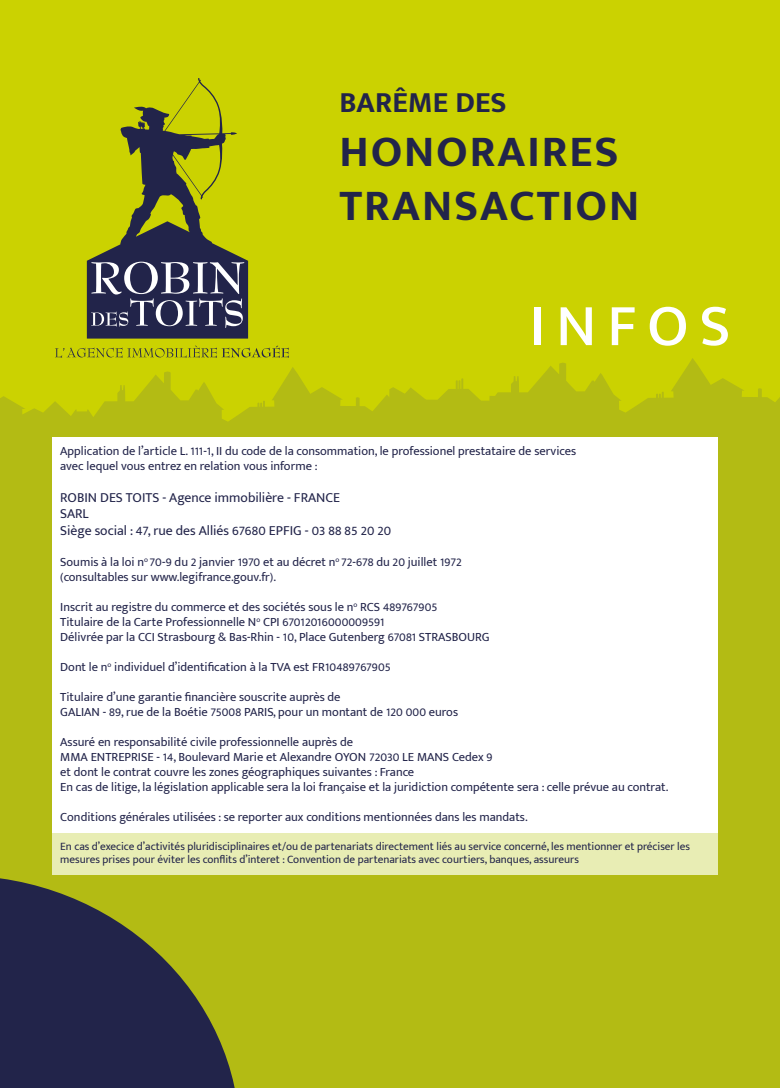
<style>
.page{position:relative;width:780px;height:1088px;background:#fff}
.page>*{position:absolute;margin:0;border:0;box-sizing:border-box;transform-origin:0 0}
.t1{font:500 60px "Mukta Mahee";letter-spacing:.18em;color:#fff}
.t2{font:700 45px/54px "Mukta Mahee";letter-spacing:.04em;color:#22244a}
.t3{font:700 30px "Mukta Mahee";color:#22244a}
.t4{font:13.75px "Mukta Mahee";color:#22244a}
.t5{font:12.5px "Mukta Mahee";color:#22244a}
.t6{font:11.25px/13.5px "Mukta Mahee";color:#22244a}
</style>
<div class="page">
<div style="left:0;top:0;width:780px;height:1087px;background:#cbd201"></div>
<svg style="left:496px;top:358px;width:284px;height:85px;fill:#b3bb14"></svg>
<svg style="left:0;top:367px;width:496px;height:76px;fill:#b3bb14"></svg>
<div style="left:0;top:443px;width:780px;height:645px;background:#b3bb14"></div>
<div style="left:52px;top:438px;width:665px;height:437px;background:#fff"></div>
<div style="left:52px;top:833px;width:665px;height:42px;background:#e8edb4"></div>
<svg style="left:55px;top:346px;width:234px;height:12px"></svg>
<svg style="left:87px;top:78px;width:161px;height:261px"></svg>
<svg style="left:91px;top:262px;width:153px;height:66px;background:#575875"></svg>
<svg style="left:0;top:878px;width:235px;height:210px;fill:#22244a"></svg>
<h3 class="t3" style="left:339px;top:84px;width:168px">BARÊME DES</h3>
<h2 class="t2" style="left:339px;top:123px;width:301px">HONORAIRES<br>TRANSACTION</h2>
<p class="t1" style="left:529px;top:289px;width:202px">INFOS</p>
<p class="t5" style="left:60px;top:443px;width:517px">Application de l’article L. 111-1, II du code de la consommation, le professionel prestataire de services</p>
<p class="t5" style="left:60px;top:458px;width:259px">avec lequel vous entrez en relation vous informe :</p>
<p class="t4" style="left:60px;top:489px;width:281px">ROBIN DES TOITS - Agence immobilière - FRANCE</p>
<p class="t4" style="left:60px;top:505px;width:30px">SARL</p>
<p class="t4" style="left:60px;top:522px;width:332px">Siège social : 47, rue des Alliés 67680 EPFIG - 03 88 85 20 20</p>
<p class="t5" style="left:60px;top:554px;width:403px">Soumis à la loi n<sup>o</sup> 70-9 du 2 janvier 1970 et au décret n<sup>o</sup> 72-678 du 20 juillet 1972</p>
<p class="t5" style="left:60px;top:569px;width:217px">(consultables sur www.legifrance.gouv.fr).</p>
<p class="t5" style="left:60px;top:599px;width:378px">Inscrit au registre du commerce et des sociétés sous le n<sup>o</sup> RCS 489767905</p>
<p class="t5" style="left:60px;top:614px;width:325px">Titulaire de la Carte Professionnelle N<sup>o</sup> CPI 67012016000009591</p>
<p class="t5" style="left:60px;top:629px;width:430px">Délivrée par la CCI Strasbourg &amp; Bas-Rhin - 10, Place Gutenberg 67081 STRASBOURG</p>
<p class="t5" style="left:60px;top:659px;width:332px">Dont le n<sup>o</sup> individuel d’identification à la TVA est FR10489767905</p>
<p class="t5" style="left:60px;top:689px;width:282px">Titulaire d’une garantie financière souscrite auprès de</p>
<p class="t5" style="left:60px;top:704px;width:399px">GALIAN - 89, rue de la Boétie 75008 PARIS, pour un montant de 120 000 euros</p>
<p class="t5" style="left:60px;top:734px;width:294px">Assuré en responsabilité civile professionnelle auprès de</p>
<p class="t5" style="left:60px;top:749px;width:433px">MMA ENTREPRISE - 14, Boulevard Marie et Alexandre OYON 72030 LE MANS Cedex 9</p>
<p class="t5" style="left:60px;top:764px;width:355px">et dont le contrat couvre les zones géographiques suivantes : France</p>
<p class="t5" style="left:60px;top:779px;width:609px">En cas de litige, la législation applicable sera la loi française et la juridiction compétente sera : celle prévue au contrat.</p>
<p class="t5" style="left:60px;top:809px;width:469px">Conditions générales utilisées : se reporter aux conditions mentionnées dans les mandats.</p>
<p class="t6" style="left:60px;top:839px;width:631px">En cas d’execice d’activités pluridisciplinaires et/ou de partenariats directement liés au service concerné, les mentionner et préciser les mesures prises pour éviter les conflits d’interet : Convention de partenariats avec courtiers, banques, assureurs</p>
</div>
